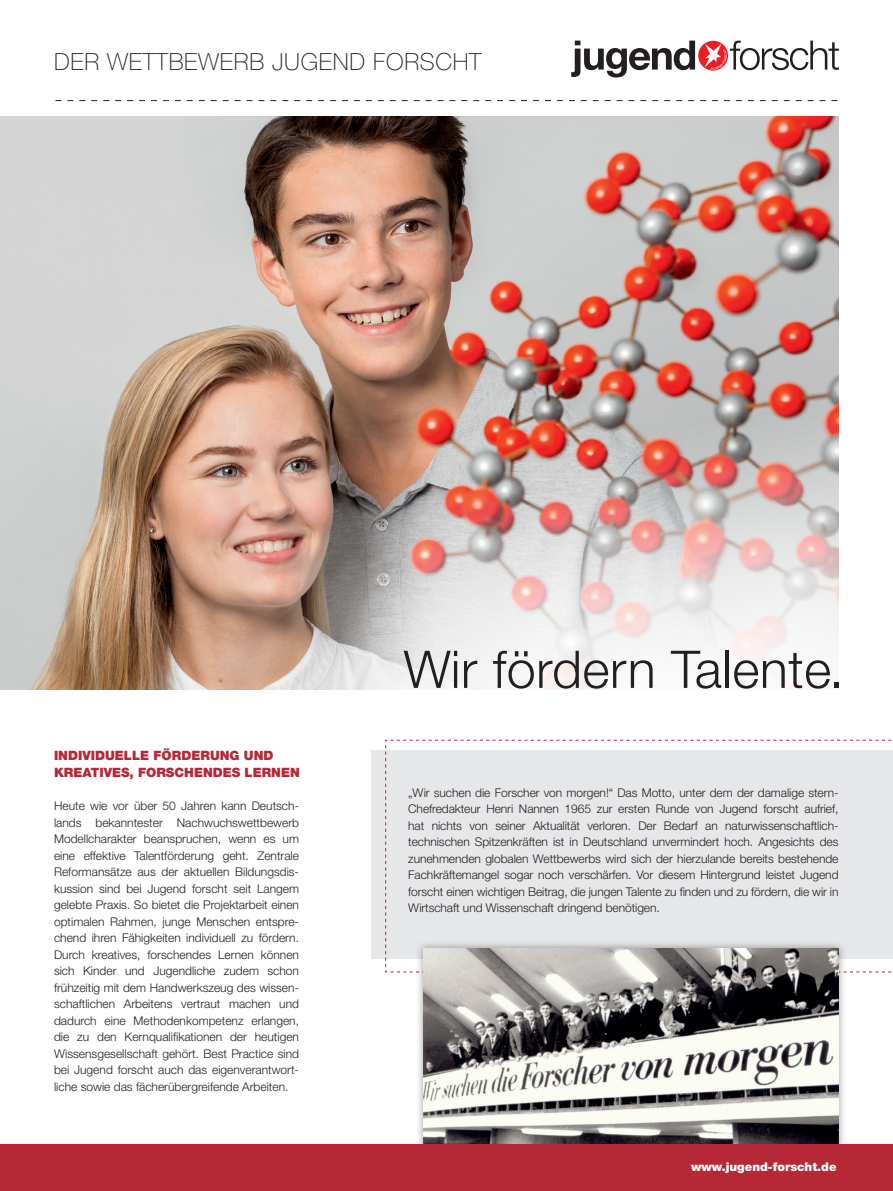
<style>
.page{position:relative;width:893px;height:1191px;background:#fff}
.page>*{position:absolute;margin:0;border:0;box-sizing:border-box;transform-origin:0 0}
.t1{font:300 51.9px "Helvetica Neue LT";letter-spacing:.01em;color:#231f20}
.t2{font:100 23.55px "Helvetica Neue LT";letter-spacing:.03em;color:#231f20}
.t3{font:900 12.9px/16.5px "Helvetica Neue LT";letter-spacing:-.005em;color:#b72837}
.t4{font:300 12px/16.5px "Helvetica Neue LT";color:#231f20;text-align:justify}
.t5{font:900 12px "Helvetica Neue LT";color:#fff}
</style>
<div class="page">
<img style="left:0;top:117px;width:839px;height:572px">
<img style="left:259px;top:354px;width:580px;height:336px">
<div style="left:371px;top:750px;width:522px;height:209px;background:#e6e7e9"></div>
<svg style="left:385px;top:739px;width:507px;height:233px"></svg>
<svg style="left:55px;top:100px;width:782px;height:1px"></svg>
<div style="left:415px;top:940px;width:432px;height:218px;background:#231f20;opacity:.4"></div>
<img style="left:423px;top:948px;width:416px;height:196px">
<div style="left:0;top:1144px;width:893px;height:47px;background:#b72837"></div>
<div style="left:698px;top:41px;width:30px;height:30px;background:#ee1d23;border-radius:50%"></div>
<svg style="left:571px;top:41px;width:124px;height:37px"></svg>
<svg style="left:705px;top:41px;width:134px;height:29px"></svg>
<h2 class="t2" style="left:54px;top:48px;width:429px">DER WETTBEWERB JUGEND FORSCHT</h2>
<p class="t3" style="left:54px;top:747px;width:247px">INDIVIDUELLE FÖRDERUNG UND<br>KREATIVES, FORSCHENDES LERNEN</p>
<p class="t4" style="left:54px;top:797px;width:247px">Heute wie vor über 50 Jahren kann Deutsch&shy;lands bekanntester Nachwuchswettbewerb Modellcharakter beanspruchen, wenn es um eine effektive Talentförderung geht. Zentrale Reformansätze aus der aktuellen Bildungsdis&shy;kussion sind bei Jugend forscht seit Langem gelebte Praxis. So bietet die Projektarbeit einen optimalen Rahmen, junge Menschen entspre&shy;chend ihren Fähigkeiten individuell zu fördern.<br>Durch kreatives, forschendes Lernen können sich Kinder und Jugendliche zudem schon frühzeitig mit dem Handwerkszeug des wissen&shy;schaftlichen Arbeitens vertraut machen und dadurch eine Methodenkompetenz erlangen, die zu den Kernqualifikationen der heutigen Wissensgesellschaft gehört. Best Practice sind bei Jugend forscht auch das eigenverantwort&shy;liche sowie das fächerübergreifende Arbeiten.</p>
<h1 class="t1" style="left:404px;top:637px;width:442px">Wir fördern Talente.</h1>
<p class="t4" style="left:408px;top:784px;width:432px">„Wir suchen die Forscher von morgen!“ Das Motto, unter dem der damalige stern-Chefredakteur Henri Nannen 1965 zur ersten Runde von Jugend forscht aufrief, hat nichts von seiner Aktualität verloren. Der Bedarf an naturwissenschaftlich&shy;technischen Spitzenkräften ist in Deutschland unvermindert hoch. Angesichts des zunehmenden globalen Wettbewerbs wird sich der hierzulande bereits bestehende Fachkräftemangel sogar noch verschärfen. Vor diesem Hintergrund leistet Jugend forscht einen wichtigen Beitrag, die jungen Talente zu finden und zu fördern, die wir in Wirtschaft und Wissenschaft dringend benötigen.</p>
<p class="t5" style="left:691px;top:1159px;width:147px">www.jugend-forscht.de</p>
</div>
